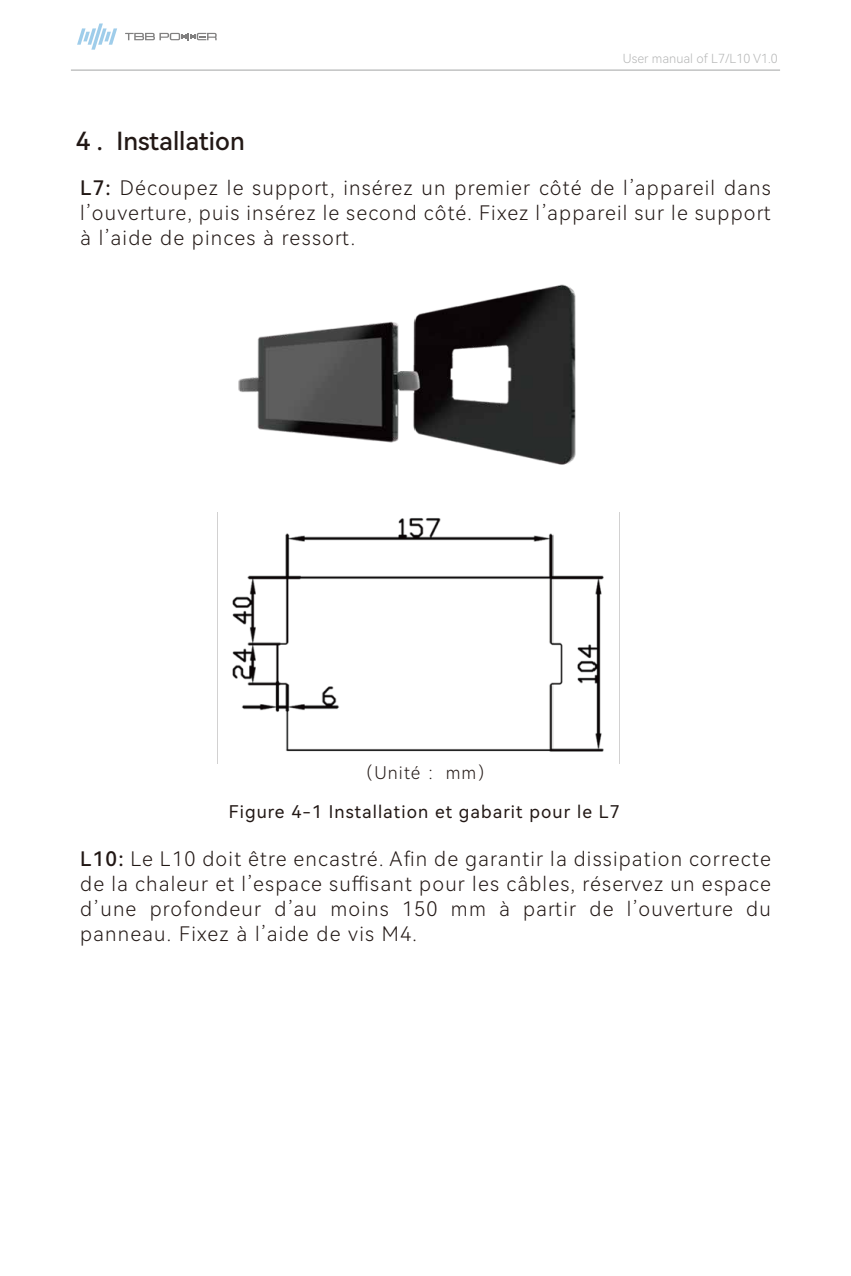
<style>
.page{position:relative;width:851px;height:1276px;background:#fff}
.page>*{position:absolute;margin:0;border:0;box-sizing:border-box;transform-origin:0 0}
.t1{font:25px "Harmony OS Sans SC Medium";color:#221815}
.t2{font:20px/25px "Harmony OS Sans SC Light";letter-spacing:.06em;color:#221815;text-align:justify}
.t3{font:17.5px "Harmony OS Sans SC";letter-spacing:.06em;color:#221815}
.t4{font:17.5px "Harmony OS Sans SC Light";letter-spacing:.06em;color:#221815}
.t5{font:12.5px "Harmony OS Sans SC Light";color:#b5b6b6}
.s1{font-family:"Harmony OS Sans SC Medium"}
</style>
<div class="page">
<hr style="left:71px;top:69px;width:709px;height:2px;background:#b5b6b6">
<svg style="left:125px;top:33px;width:92px;height:7px"></svg>
<svg style="left:77px;top:23px;width:40px;height:27px"></svg>
<img style="left:238px;top:284px;width:338px;height:181px">
<img style="left:217px;top:513px;width:387px;height:250px">
<p class="t1" style="left:76px;top:123px;width:170px">4 . Installation</p>
<p class="t5" style="left:623px;top:50px;width:156px">User manual of L7/L10 V1.0</p>
<p class="t2" style="left:80px;top:175px;width:692px"><span class="s1">L7:</span> Découpez le support, insérez un premier côté de l’appareil dans l’ouverture, puis insérez le second côté. Fixez l’appareil sur le support à l’aide de pinces à ressort.</p>
<p class="t4" style="left:356px;top:760px;width:140px">（Unité ：mm）</p>
<p class="t3" style="left:229px;top:800px;width:392px">Figure 4-1 Installation et gabarit pour le L7</p>
<p class="t2" style="left:80px;top:845px;width:692px"><span class="s1">L10:</span> Le L10 doit être encastré. Afin de garantir la dissipation correcte de la chaleur et l’espace suffisant pour les câbles, réservez un espace d’une profondeur d’au moins 150 mm à partir de l’ouverture du panneau. Fixez à l’aide de vis M4.</p>
</div>
